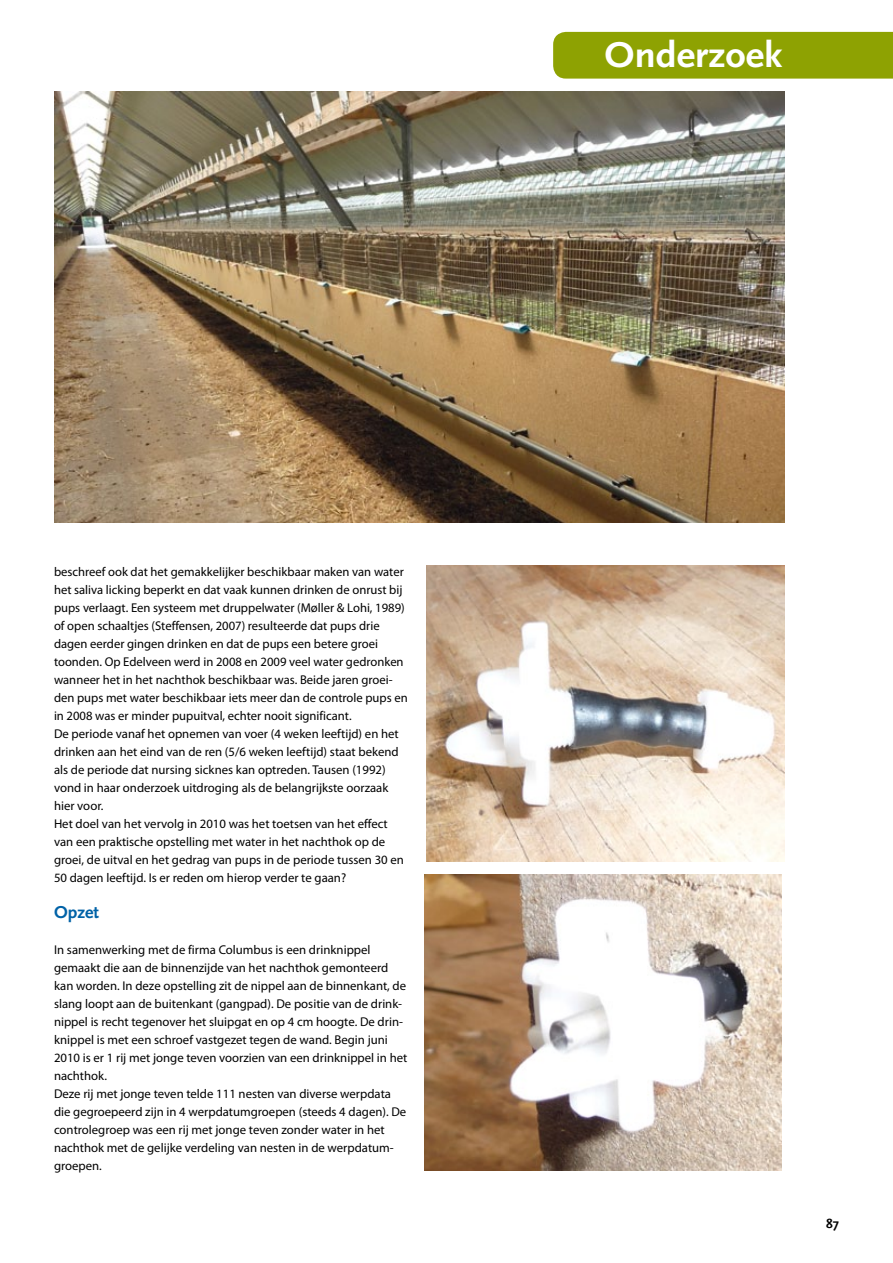
<style>
.page{position:relative;width:893px;height:1263px;background:#fff}
.page>*{position:absolute;margin:0;border:0;box-sizing:border-box;transform-origin:0 0}
.t1{font:700 37.5px "Scala Sans";color:#fff;scale:1.05 1}
.t2{font:700 18px "Scala Sans";color:#0062a7}
.t3{font:700 13.5px "Scala Sans";color:#000}
.t4{font:12.75px/18px "Myriad Pro";color:#000}
</style>
<div class="page">
<div style="left:553px;top:32px;width:340px;height:47px;background:#8ea202"></div>
<img style="left:54px;top:91px;width:730px;height:432px">
<img style="left:425px;top:874px;width:356px;height:296px">
<img style="left:426px;top:566px;width:358px;height:296px">
<h1 class="t1" style="left:604px;top:35px;width:171px">Onderzoek</h1>
<p class="t4" style="left:54px;top:563px;width:355px">beschreef ook dat het gemakkelijker beschikbaar maken van water het saliva licking beperkt en dat vaak kunnen drinken de onrust bij pups verlaagt. Een systeem met druppelwater (Møller &amp; Lohi, 1989) of open schaaltjes (Steffensen, 2007) resulteerde dat pups drie dagen eerder gingen drinken en dat de pups een betere groei toonden. Op Edelveen werd in 2008 en 2009 veel water gedronken wanneer het in het nachthok beschikbaar was. Beide jaren groei&shy;den pups met water beschikbaar iets meer dan de controle pups en in 2008 was er minder pupuitval, echter nooit significant.<br>De periode vanaf het opnemen van voer (4 weken leeftijd) en het drinken aan het eind van de ren (5/6 weken leeftijd) staat bekend als de periode dat nursing sicknes kan optreden. Tausen (1992) vond in haar onderzoek uitdroging als de belangrijkste oorzaak hier voor.<br>Het doel van het vervolg in 2010 was het toetsen van het effect van een praktische opstelling met water in het nachthok op de groei, de uitval en het gedrag van pups in de periode tussen 30 en 50 dagen leeftijd. Is er reden om hierop verder te gaan?</p>
<h2 class="t2" style="left:54px;top:902px;width:47px">Opzet</h2>
<p class="t4" style="left:54px;top:941px;width:355px">In samenwerking met de firma Columbus is een drinknippel gemaakt die aan de binnenzijde van het nachthok gemonteerd kan worden. In deze opstelling zit de nippel aan de binnenkant, de slang loopt aan de buitenkant (gangpad). De positie van de drink&shy;nippel is recht tegenover het sluipgat en op 4 cm hoogte. De drin&shy;knippel is met een schroef vastgezet tegen de wand. Begin juni 2010 is er 1 rij met jonge teven voorzien van een drinknippel in het nachthok.<br>Deze rij met jonge teven telde 111 nesten van diverse werpdata die gegroepeerd zijn in 4 werpdatumgroepen (steeds 4 dagen). De controlegroep was een rij met jonge teven zonder water in het nachthok met de gelijke verdeling van nesten in de werpdatum&shy;groepen.</p>
<p class="t3" style="left:826px;top:1216px;width:15px">87</p>
</div>
